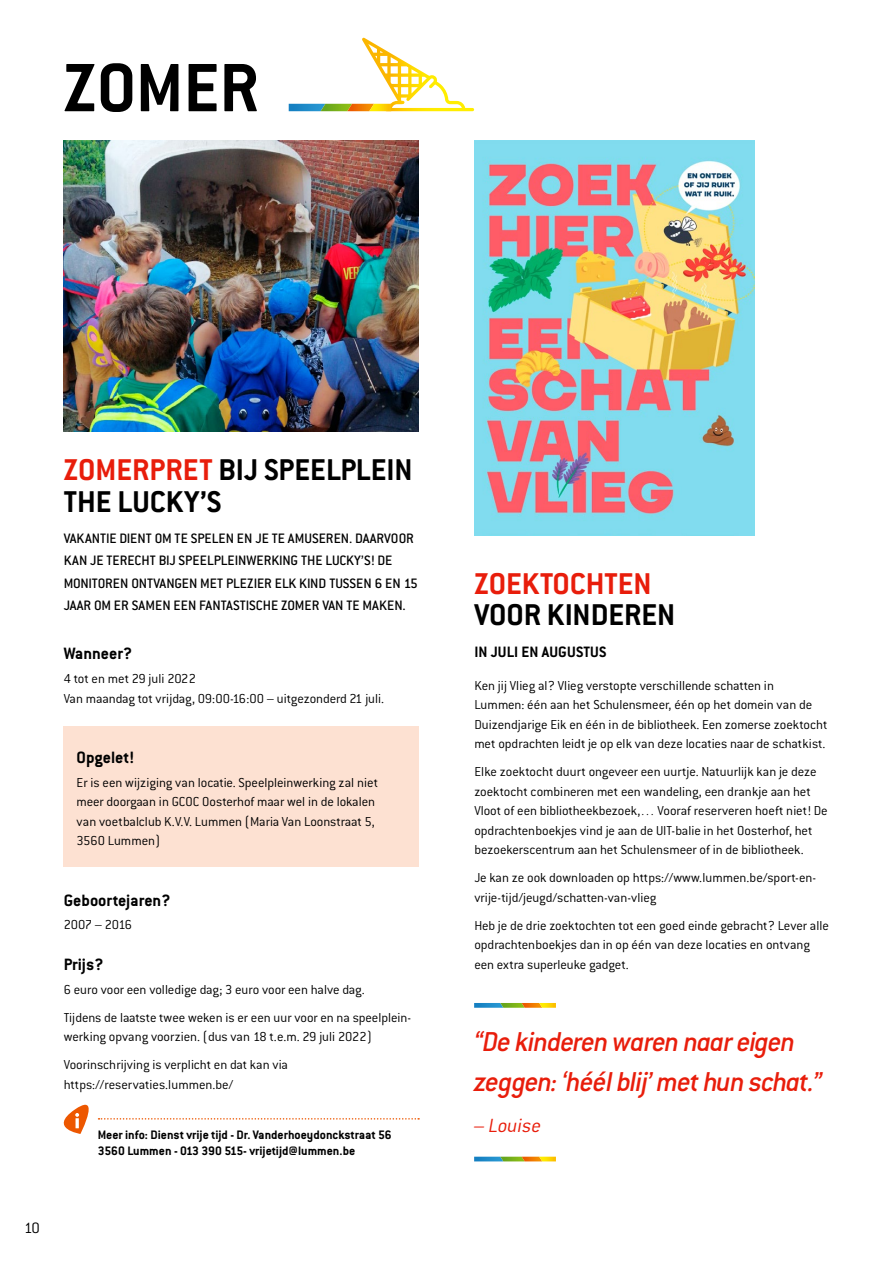
<style>
.page{position:relative;width:893px;height:1263px;background:#fff}
.page>*{position:absolute;margin:0;border:0;box-sizing:border-box;transform-origin:0 0}
.t1{font:700 75px "Conduit ITC";color:#000}
.t2{font:700 33px/31.5px "Conduit ITC";color:#000}
.t3{font:700 33px "Conduit ITC";color:#e81d0b}
.t4{font:italic 500 30px/40.5px "Conduit ITC";letter-spacing:-.035em;color:#e81d0b}
.t5{font:italic 300 21px "Conduit ITC";color:#e81d0b}
.t6{font:700 18px "Conduit ITC";color:#000}
.t7{font:700 16.5px "Conduit ITC";letter-spacing:.01em;color:#000}
.t8{font:300 16.5px "Conduit ITC";color:#000}
.t9{font:500 15px/22.5px "Conduit ITC";letter-spacing:.005em;color:#000}
.t10{font:300 14.25px/19.5px "Conduit ITC";letter-spacing:-.005em;color:#000}
.t11{font:300 14.25px "Conduit ITC";letter-spacing:-.03em;color:#000}
.t12{font:700 13.5px/16.5px "Conduit ITC";color:#000}
.s1{color:#e81d0b}
.s2{font-family:"Myriad Pro"}
</style>
<div class="page">
<div style="left:64px;top:726px;width:355px;height:141px;background:#fde1d2"></div>
<svg style="left:63px;top:1105px;width:356px;height:29px"></svg>
<img style="left:64px;top:141px;width:355px;height:290px">
<img style="left:474px;top:141px;width:281px;height:395px">
<svg style="left:474px;top:1003px;width:82px;height:5px"></svg>
<svg style="left:474px;top:1157px;width:82px;height:4px"></svg>
<svg style="left:289px;top:38px;width:185px;height:73px"></svg>
<h1 class="t1" style="left:64px;top:44px;width:197px">ZOMER</h1>
<h2 class="t2" style="left:64px;top:454px;width:350px"><span class="s1">ZOMERPRET</span> BIJ SPEELPLEIN<br>THE LUCKY’S</h2>
<p class="t9" style="left:64px;top:527px;width:356px">VAKANTIE DIENT OM TE SPELEN EN JE TE AMUSEREN. DAARVOOR KAN JE TERECHT BIJ SPEELPLEINWERKING THE LUCKY’S! DE MONITOREN ONTVANGEN MET PLEZIER ELK KIND TUSSEN 6 EN 15<br>JAAR OM ER SAMEN EEN FANTASTISCHE ZOMER VAN TE MAKEN.</p>
<p class="t6" style="left:64px;top:643px;width:70px">Wanneer?</p>
<p class="t10" style="left:64px;top:669px;width:322px">4 tot en met 29 juli 2022<br>Van maandag tot vrijdag, 09:00-16:00 – uitgezonderd 21 juli.</p>
<p class="t6" style="left:77px;top:747px;width:59px">Opgelet!</p>
<p class="t10" style="left:77px;top:773px;width:303px">Er is een wijziging van locatie. Speelpleinwerking zal niet meer doorgaan in GCOC Oosterhof maar wel in de lokalen van voetbalclub K.V.V. Lummen (Maria Van Loonstraat 5, 3560 Lummen)</p>
<p class="t6" style="left:64px;top:889px;width:108px">Geboortejaren?</p>
<p class="t11" style="left:64px;top:917px;width:70px">2007 – 2016</p>
<p class="t6" style="left:64px;top:954px;width:41px">Prijs?</p>
<p class="t10" style="left:64px;top:975px;width:347px;line-height:28px">6 euro voor een volledige dag; 3 euro voor een halve dag.<br>Tijdens de laatste twee weken is er een uur voor en na speelplein-</p>
<p class="t10" style="left:64px;top:1023px;width:310px;line-height:28px">werking opvang voorzien. (dus van 18 t.e.m. 29 juli 2022)<br>Voorinschrijving is verplicht en dat kan via</p>
<p class="t10" style="left:64px;top:1075px;width:171px">https://reservaties.lummen.be/</p>
<p class="t12" style="left:98px;top:1126px;width:295px">Meer info: Dienst vrije tijd - Dr. Vanderhoeydonckstraat 56<br>3560 Lummen - 013 390 515- vrijetijd@lummen.be</p>
<p class="t8" style="left:24px;top:1219px;width:17px">10</p>
<h2 class="t3" style="left:474px;top:564px;width:179px">ZOEKTOCHTEN</h2>
<h2 class="t2" style="left:474px;top:598px;width:203px">VOOR KINDEREN</h2>
<p class="t7" style="left:474px;top:642px;width:134px">IN JULI EN AUGUSTUS</p>
<p class="t10" style="left:474px;top:675px;width:355px">Ken jij Vlieg al? Vlieg verstopte verschillende schatten in Lummen: één aan het Schulensmeer, één op het domein van de Duizendjarige Eik en één in de bibliotheek. Een zomerse zoektocht met opdrachten leidt je op elk van deze locaties naar de schatkist.</p>
<p class="t10" style="left:474px;top:762px;width:355px">Elke zoektocht duurt ongeveer een uurtje. Natuurlijk kan je deze zoektocht combineren met een wandeling, een drankje aan het Vloot of een bibliotheekbezoek,<span class="s2">…</span> Vooraf reserveren hoeft niet! De opdrachtenboekjes vind je aan de UIT-balie in het Oosterhof, het bezoekerscentrum aan het Schulensmeer of in de bibliotheek.</p>
<p class="t10" style="left:474px;top:868px;width:343px">Je kan ze ook downloaden op https://www.lummen.be/sport-en&shy;vrije-tijd/jeugd/schatten-van-vlieg</p>
<p class="t10" style="left:474px;top:915px;width:356px">Heb je de drie zoektochten tot een goed einde gebracht? Lever alle opdrachtenboekjes dan in op één van deze locaties en ontvang een extra superleuke gadget.</p>
<h3 class="t4" style="left:474px;top:1021px;width:350px">“De kinderen waren naar eigen zeggen: ‘héél blij’ met hun schat.”</h3>
<h3 class="t5" style="left:474px;top:1113px;width:69px">– Louise</h3>
</div>
